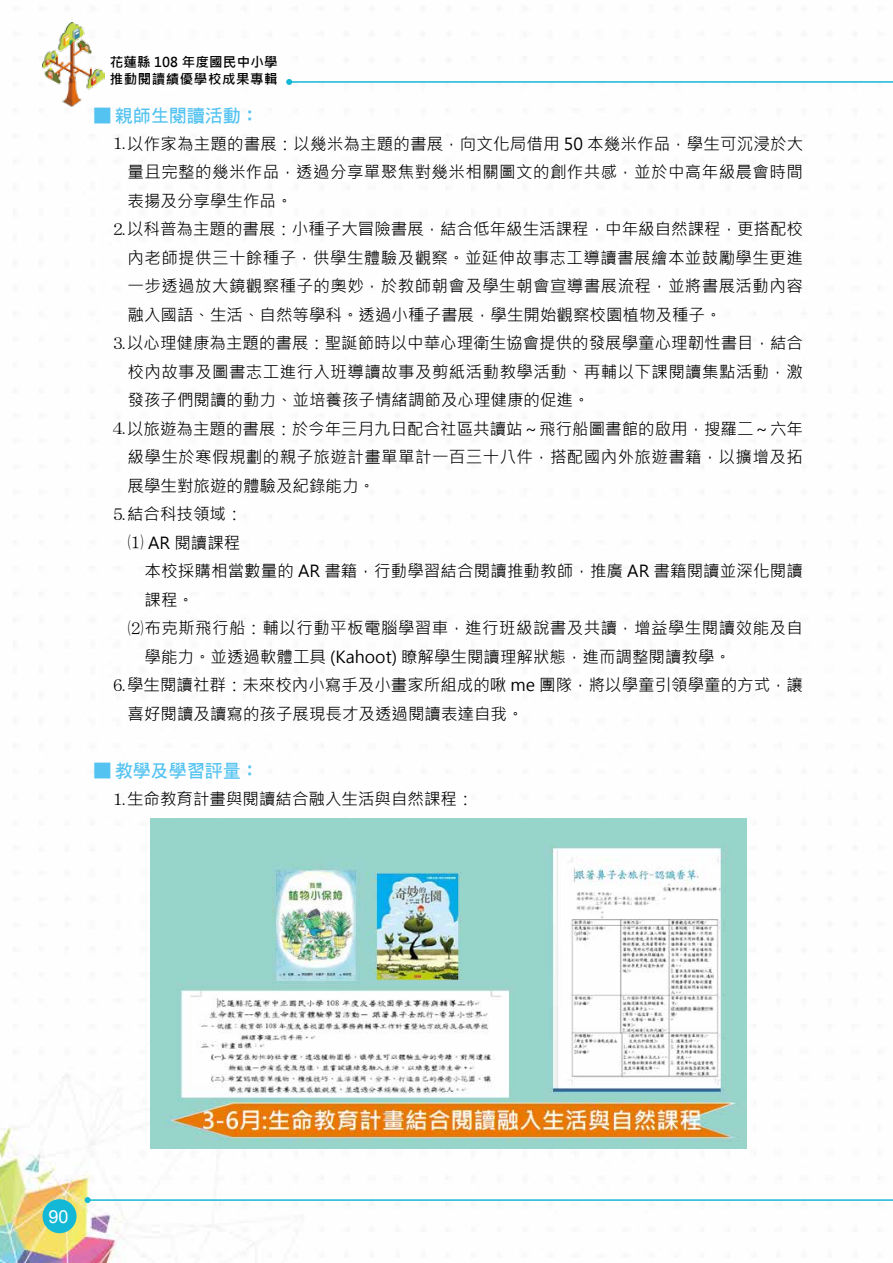
<style>
.page{position:relative;width:893px;height:1263px;background:#fff}
.page>*{position:absolute;margin:0;border:0;box-sizing:border-box;transform-origin:0 0}
.t1{font:18px "DF Hei Bd HK BF";color:#54c3f1}
.t2{font:18px "Arial";color:#fff}
.t3{font:16.5px "Microsoft Jheng Hei";color:#000}
.t4{font:16.5px "Microsoft Jheng Hei";letter-spacing:.025em;color:#000}
.t5{font:700 13.5px/16.2px "Microsoft Jheng Hei";letter-spacing:.04em;color:#000}
.s1{font-family:"DF Hei Bd HKP BF"}
.s2{font-family:"MS Mincho"}
</style>
<div class="page">
<img style="left:0;top:22px;width:747px;height:1241px">
<div style="left:43px;top:1199px;width:34px;height:34px;background:#12b8d6;border-radius:50%"></div>
<hr style="left:289px;top:81px;width:604px;height:2px;background:#12b8d6">
<svg style="left:286px;top:79px;width:6px;height:6px"></svg>
<hr style="left:88px;top:1199px;width:805px;height:2px;background:#12b8d6">
<svg style="left:85px;top:1197px;width:6px;height:6px"></svg>
<img style="left:43px;top:23px;width:61px;height:83px">
<img style="left:151px;top:818px;width:595px;height:331px">
<p class="t5" style="left:110px;top:54px;width:169px">花蓮縣 108 年度國民中小學推動閱讀績優學校成果專輯</p>
<p class="t1" style="left:94px;top:106px;width:167px"><span class="s1">■</span> 親師生閱讀活動：</p>
<p class="t3" style="left:111px;top:133px;width:694px"><span class="s2">⒈</span>以作家為主題的書展：以幾米為主題的書展，向文化局借用 50 本幾米作品，學生可沉浸於大</p>
<p class="t4" style="left:128px;top:162px;width:677px">量且完整的幾米作品，透過分享單聚焦對幾米相關圖文的創作共感，並於中高年級晨會時間</p>
<p class="t3" style="left:128px;top:190px;width:166px">表揚及分享學生作品。</p>
<p class="t3" style="left:111px;top:219px;width:694px"><span class="s2">⒉</span>以科普為主題的書展：小種子大冒險書展，結合低年級生活課程，中年級自然課程，更搭配校</p>
<p class="t4" style="left:128px;top:247px;width:677px">內老師提供三十餘種子，供學生體驗及觀察。並延伸故事志工導讀書展繪本並鼓勵學生更進</p>
<p class="t4" style="left:128px;top:276px;width:677px">一步透過放大鏡觀察種子的奧妙，於教師朝會及學生朝會宣導書展流程，並將書展活動內容</p>
<p class="t3" style="left:128px;top:304px;width:596px">融入國語、生活、自然等學科。透過小種子書展，學生開始觀察校園植物及種子。</p>
<p class="t3" style="left:111px;top:333px;width:694px"><span class="s2">⒊</span>以心理健康為主題的書展：聖誕節時以中華心理衛生協會提供的發展學童心理韌性書目，結合</p>
<p class="t4" style="left:128px;top:361px;width:677px">校內故事及圖書志工進行入班導讀故事及剪紙活動教學活動、再輔以下課閱讀集點活動，激</p>
<p class="t3" style="left:128px;top:390px;width:464px">發孩子們閱讀的動力、並培養孩子情緒調節及心理健康的促進。</p>
<p class="t3" style="left:111px;top:418px;width:694px"><span class="s2">⒋</span>以旅遊為主題的書展：於今年三月九日配合社區共讀站～飛行船圖書館的啟用，搜羅二～六年</p>
<p class="t4" style="left:128px;top:447px;width:677px">級學生於寒假規劃的親子旅遊計畫單單計一百三十八件，搭配國內外旅遊書籍，以擴增及拓</p>
<p class="t3" style="left:128px;top:475px;width:249px">展學生對旅遊的體驗及紀錄能力。</p>
<p class="t3" style="left:111px;top:504px;width:134px"><span class="s2">⒌</span>結合科技領域：</p>
<p class="t3" style="left:128px;top:532px;width:114px"><span class="s2">⑴</span> AR 閱讀課程</p>
<p class="t3" style="left:145px;top:561px;width:660px">本校採購相當數量的 AR 書籍，行動學習結合閱讀推動教師，推廣 AR 書籍閱讀並深化閱讀</p>
<p class="t3" style="left:145px;top:589px;width:51px">課程。</p>
<p class="t4" style="left:128px;top:618px;width:677px"><span class="s2">⑵</span>布克斯飛行船：輔以行動平板電腦學習車，進行班級說書及共讀，增益學生閱讀效能及自</p>
<p class="t3" style="left:145px;top:646px;width:588px">學能力。並透過軟體工具 (Kahoot) 瞭解學生閱讀理解狀態，進而調整閱讀教學。</p>
<p class="t3" style="left:111px;top:675px;width:694px"><span class="s2">⒍</span>學生閱讀社群：未來校內小寫手及小畫家所組成的啾 me 團隊，將以學童引領學童的方式，讓</p>
<p class="t3" style="left:128px;top:703px;width:397px">喜好閱讀及讀寫的孩子展現長才及透過閱讀表達自我。</p>
<p class="t1" style="left:94px;top:762px;width:167px"><span class="s1">■</span> 教學及學習評量：</p>
<p class="t3" style="left:111px;top:789px;width:365px"><span class="s2">⒈</span>生命教育計畫與閱讀結合融入生活與自然課程：</p>
<p class="t2" style="left:48px;top:1204px;width:22px">90</p>
</div>
